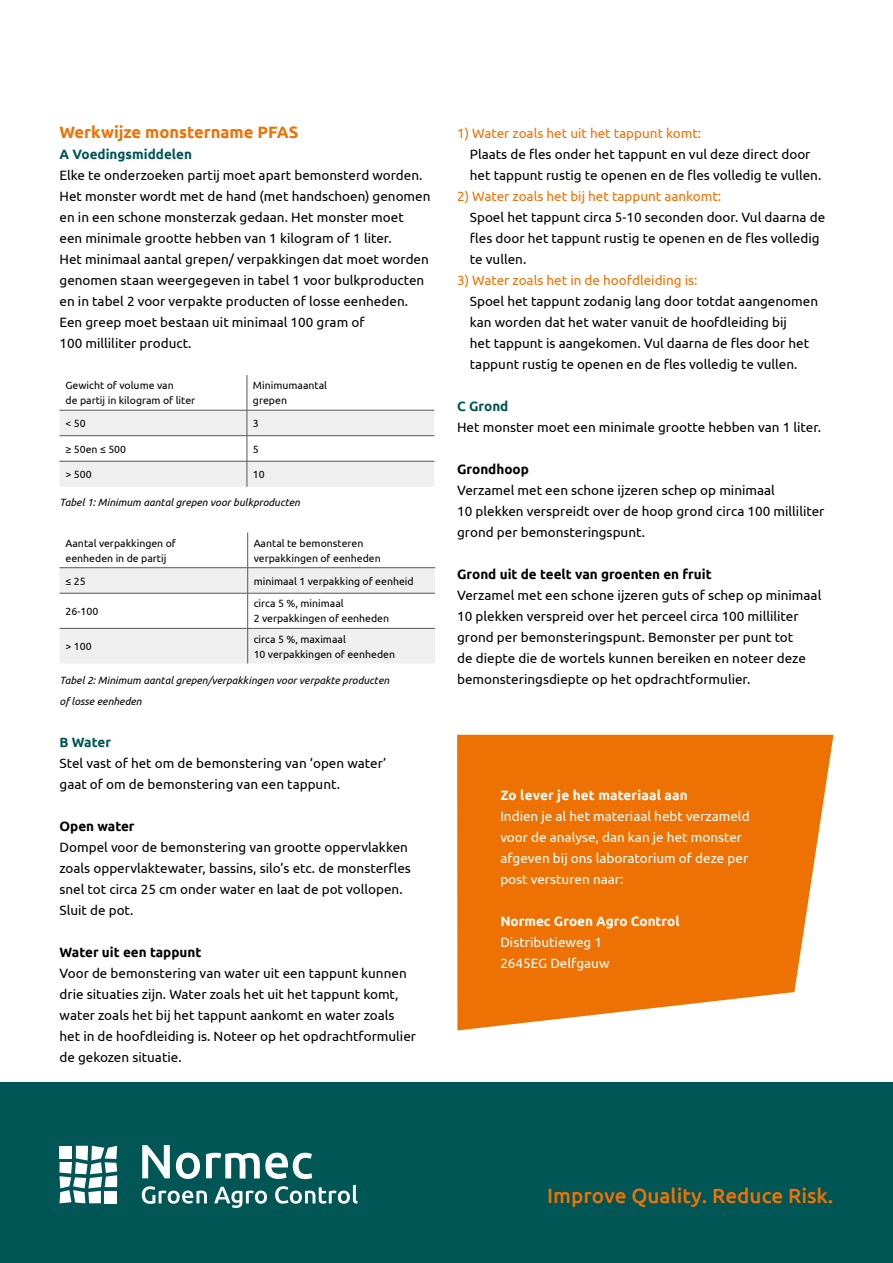
<style>
.page{position:relative;width:893px;height:1263px;background:#fff}
.page>*{position:absolute;margin:0;border:0;box-sizing:border-box;transform-origin:0 0}
.t1{font:500 20.7px "Ubuntu";color:#ee7203}
.t2{font:700 16.5px "Ubuntu";color:#ee7203}
.t3{font:13.5px/21px "Ubuntu";color:#000}
.t4{font:13.5px/21px "Ubuntu";color:#fff}
.t5{font:13.5px "Ubuntu";color:#ee7203}
.t6{font:700 13.5px "Ubuntu";color:#000}
.t7{font:700 13.5px "Ubuntu";color:#fff}
.t8{font:700 13.5px "Ubuntu";color:#055}
.t9{font:10.5px/15px "Ubuntu";color:#000}
.t10{font:italic 10.5px/21px "Ubuntu";color:#000}
</style>
<div class="page">
<div style="left:0;top:1082px;width:893px;height:181px;background:#055"></div>
<svg style="left:457px;top:735px;width:376px;height:295px;fill:#ee7203"></svg>
<hr style="left:247px;top:375px;width:1px;height:35px;background:#575756">
<svg style="left:60px;top:410px;width:374px;height:77px"></svg>
<hr style="left:60px;top:567px;width:188px;height:1px;background:#575756">
<hr style="left:248px;top:567px;width:187px;height:1px;background:#575756">
<hr style="left:247px;top:533px;width:1px;height:34px;background:#575756">
<svg style="left:60px;top:568px;width:375px;height:95px"></svg>
<hr style="left:247px;top:593px;width:1px;height:35px;background:#575756">
<hr style="left:247px;top:628px;width:1px;height:35px;background:#575756">
<svg style="left:142px;top:1145px;width:28px;height:33px"></svg>
<svg style="left:176px;top:1152px;width:24px;height:27px"></svg>
<svg style="left:206px;top:1152px;width:106px;height:27px"></svg>
<svg style="left:142px;top:1186px;width:65px;height:18px"></svg>
<svg style="left:214px;top:1187px;width:53px;height:21px"></svg>
<svg style="left:275px;top:1185px;width:83px;height:19px"></svg>
<svg style="left:60px;top:1146px;width:57px;height:57px"></svg>
<p class="t2" style="left:60px;top:122px;width:240px">Werkwijze monstername PFAS</p>
<p class="t8" style="left:60px;top:146px;width:134px">A Voedingsmiddelen</p>
<p class="t3" style="left:60px;top:164px;width:372px">Elke te onderzoeken partij moet apart bemonsterd worden.<br>Het monster wordt met de hand (met handschoen) genomen en in een schone monsterzak gedaan. Het monster moet<br>een minimale grootte hebben van 1 kilogram of 1 liter.<br>Het minimaal aantal grepen/ verpakkingen dat moet worden genomen staan weergegeven in tabel 1 voor bulkproducten en in tabel 2 voor verpakte producten of losse eenheden.<br>Een greep moet bestaan uit minimaal 100 gram of<br>100 milliliter product.</p>
<p class="t9" style="left:66px;top:378px;width:131px">Gewicht of volume van<br>de partij in kilogram of liter</p>
<p class="t9" style="left:253px;top:378px;width:76px">Minimumaantal grepen</p>
<p class="t9" style="left:66px;top:415px;width:22px">&lt; 50</p>
<p class="t9" style="left:253px;top:415px;width:7px">3</p>
<p class="t9" style="left:66px;top:441px;width:62px">≥ 50en ≤ 500</p>
<p class="t9" style="left:253px;top:441px;width:7px">5</p>
<p class="t9" style="left:66px;top:466px;width:28px">&gt; 500</p>
<p class="t9" style="left:253px;top:466px;width:13px">10</p>
<p class="t10" style="left:60px;top:491px;width:242px">Tabel 1: Minimum aantal grepen voor bulkproducten</p>
<p class="t9" style="left:66px;top:535px;width:112px">Aantal verpakkingen of eenheden in de partij</p>
<p class="t9" style="left:254px;top:535px;width:129px">Aantal te bemonsteren verpakkingen of eenheden</p>
<p class="t9" style="left:66px;top:573px;width:22px">≤ 25</p>
<p class="t9" style="left:254px;top:573px;width:162px">minimaal 1 verpakking of eenheid</p>
<p class="t9" style="left:66px;top:603px;width:34px">26-100</p>
<p class="t9" style="left:254px;top:596px;width:137px">circa 5 %, minimaal<br>2 verpakkingen of eenheden</p>
<p class="t9" style="left:66px;top:638px;width:28px">&gt; 100</p>
<p class="t9" style="left:254px;top:631px;width:143px">circa 5 %, maximaal<br>10 verpakkingen of eenheden</p>
<p class="t10" style="left:60px;top:669px;width:331px">Tabel 2: Minimum aantal grepen/verpakkingen voor verpakte producten of losse eenheden</p>
<p class="t8" style="left:60px;top:734px;width:53px">B Water</p>
<p class="t3" style="left:60px;top:752px;width:328px">Stel vast of het om de bemonstering van ‘open water’ gaat of om de bemonstering van een tappunt.</p>
<p class="t6" style="left:60px;top:818px;width:77px">Open water</p>
<p class="t3" style="left:60px;top:836px;width:353px">Dompel voor de bemonstering van grootte oppervlakken zoals oppervlaktewater, bassins, silo’s etc. de monsterfles snel tot circa 25 cm onder water en laat de pot vollopen.<br>Sluit de pot.</p>
<p class="t6" style="left:60px;top:944px;width:143px">Water uit een tappunt</p>
<p class="t3" style="left:60px;top:962px;width:358px">Voor de bemonstering van water uit een tappunt kunnen drie situaties zijn. Water zoals het uit het tappunt komt, water zoals het bij het tappunt aankomt en water zoals het in de hoofdleiding is. Noteer op het opdrachtformulier de gekozen situatie.</p>
<p class="t5" style="left:457px;top:125px;width:246px">1) Water zoals het uit het tappunt komt:</p>
<p class="t3" style="left:470px;top:143px;width:353px">Plaats de fles onder het tappunt en vul deze direct door het tappunt rustig te openen en de fles volledig te vullen.</p>
<p class="t5" style="left:457px;top:188px;width:266px">2) Water zoals het bij het tappunt aankomt:</p>
<p class="t3" style="left:470px;top:206px;width:357px">Spoel het tappunt circa 5-10 seconden door. Vul daarna de fles door het tappunt rustig te openen en de fles volledig te vullen.</p>
<p class="t5" style="left:457px;top:272px;width:242px">3) Water zoals het in de hoofdleiding is:</p>
<p class="t3" style="left:470px;top:290px;width:350px">Spoel het tappunt zodanig lang door totdat aangenomen kan worden dat het water vanuit de hoofdleiding bij<br>het tappunt is aangekomen. Vul daarna de fles door het tappunt rustig te openen en de fles volledig te vullen.</p>
<p class="t8" style="left:457px;top:398px;width:53px">C Grond</p>
<p class="t3" style="left:457px;top:416px;width:366px">Het monster moet een minimale grootte hebben van 1 liter.</p>
<p class="t6" style="left:457px;top:461px;width:73px">Grondhoop</p>
<p class="t3" style="left:457px;top:479px;width:369px">Verzamel met een schone ijzeren schep op minimaal<br>10 plekken verspreidt over de hoop grond circa 100 milliliter grond per bemonsteringspunt.</p>
<p class="t6" style="left:457px;top:566px;width:256px">Grond uit de teelt van groenten en fruit</p>
<p class="t3" style="left:457px;top:584px;width:366px">Verzamel met een schone ijzeren guts of schep op minimaal 10 plekken verspreid over het perceel circa 100 milliliter grond per bemonsteringspunt. Bemonster per punt tot<br>de diepte die de wortels kunnen bereiken en noteer deze bemonsteringsdiepte op het opdrachtformulier.</p>
<p class="t7" style="left:500px;top:787px;width:189px">Zo lever je het materiaal aan</p>
<p class="t4" style="left:500px;top:805px;width:251px">Indien je al het materiaal hebt verzameld voor de analyse, dan kan je het monster afgeven bij ons laboratorium of deze per post versturen naar:</p>
<p class="t7" style="left:500px;top:913px;width:181px">Normec Groen Agro Control</p>
<p class="t4" style="left:500px;top:931px;width:111px">Distributieweg 1<br>2645EG Delfgauw</p>
<h1 class="t1" style="left:547px;top:1183px;width:288px">Improve Quality. Reduce Risk.</h1>
</div>
